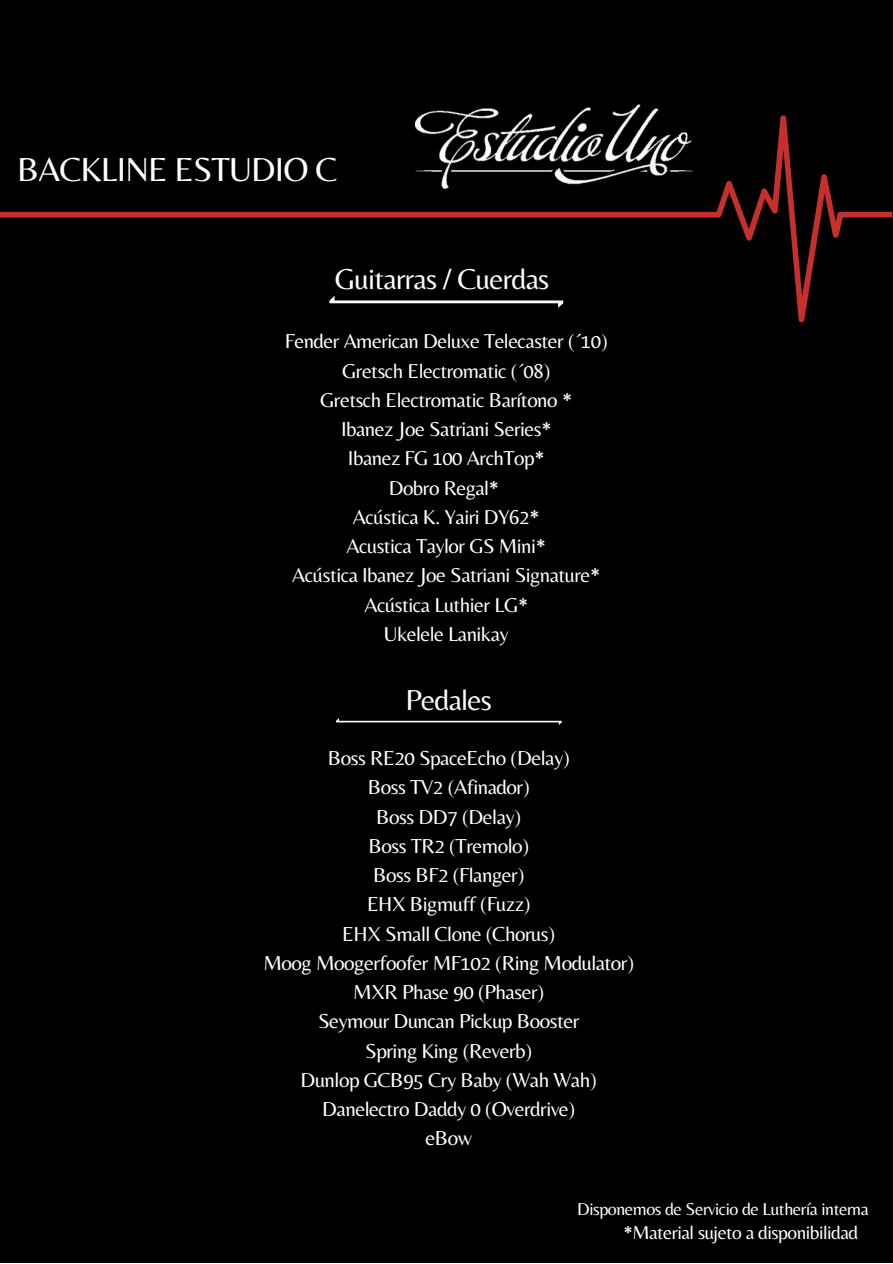
<style>
.page{position:relative;width:893px;height:1264px;background:#fff}
.page>*{position:absolute;margin:0;border:0;box-sizing:border-box;transform-origin:0 0}
.t1{font:34.65px "Belleza";letter-spacing:-.025em;color:#fff}
.t2{font:30px "Belleza";letter-spacing:-.025em;color:#fff}
.t3{font:21px/29.2px "Belleza";letter-spacing:-.025em;color:#fff;text-align:center}
.t4{font:20.85px/29.2px "Belleza";letter-spacing:-.025em;color:#fff;text-align:center}
.t5{font:19.35px "Belleza";letter-spacing:-.025em;color:#fff}
.t6{font:17.85px "Belleza";letter-spacing:-.025em;color:#fff}
</style>
<div class="page">
<div style="left:0;top:0;width:892px;height:1262px;background:#000"></div>
<img style="left:421px;top:104px;width:238px;height:11px">
<svg style="left:0;top:115px;width:892px;height:207px"></svg>
<svg style="left:336px;top:718px;width:225px;height:7px"></svg>
<svg style="left:329px;top:296px;width:234px;height:12px"></svg>
<h1 class="t1" style="left:17px;top:149px;width:321px">BACKLINE ESTUDIO C</h1>
<h2 class="t2" style="left:335px;top:261px;width:216px">Guitarras / Cuerdas</h2>
<p class="t4" style="left:285px;top:326px;width:324px">Fender American Deluxe Telecaster (´10)<br>Gretsch Electromatic (´08)<br>Gretsch Electromatic Barítono *<br>Ibanez Joe Satriani Series*<br>Ibanez FG 100 ArchTop*<br>Dobro Regal*<br>Acústica K. Yairi DY62*<br>Acustica Taylor GS Mini*<br>Acústica Ibanez Joe Satriani Signature*<br>Acústica Luthier LG*<br>Ukelele Lanikay</p>
<h2 class="t2" style="left:405px;top:681px;width:88px">Pedales</h2>
<p class="t3" style="left:263px;top:743px;width:372px">Boss RE20 SpaceEcho (Delay)<br>Boss TV2 (Afinador)<br>Boss DD7 (Delay)<br>Boss TR2 (Tremolo)<br>Boss BF2 (Flanger)<br>EHX Bigmuff (Fuzz)<br>EHX Small Clone (Chorus)<br>Moog Moogerfoofer MF102 (Ring Modulator)<br>MXR Phase 90 (Phaser)<br>Seymour Duncan Pickup Booster<br>Spring King (Reverb)<br>Dunlop GCB95 Cry Baby (Wah Wah)<br>Danelectro Daddy 0 (Overdrive)<br>eBow</p>
<p class="t6" style="left:577px;top:1198px;width:293px">Disponemos de Servicio de Luthería interna</p>
<p class="t5" style="left:623px;top:1220px;width:237px">*Material sujeto a disponibilidad</p>
</div>
